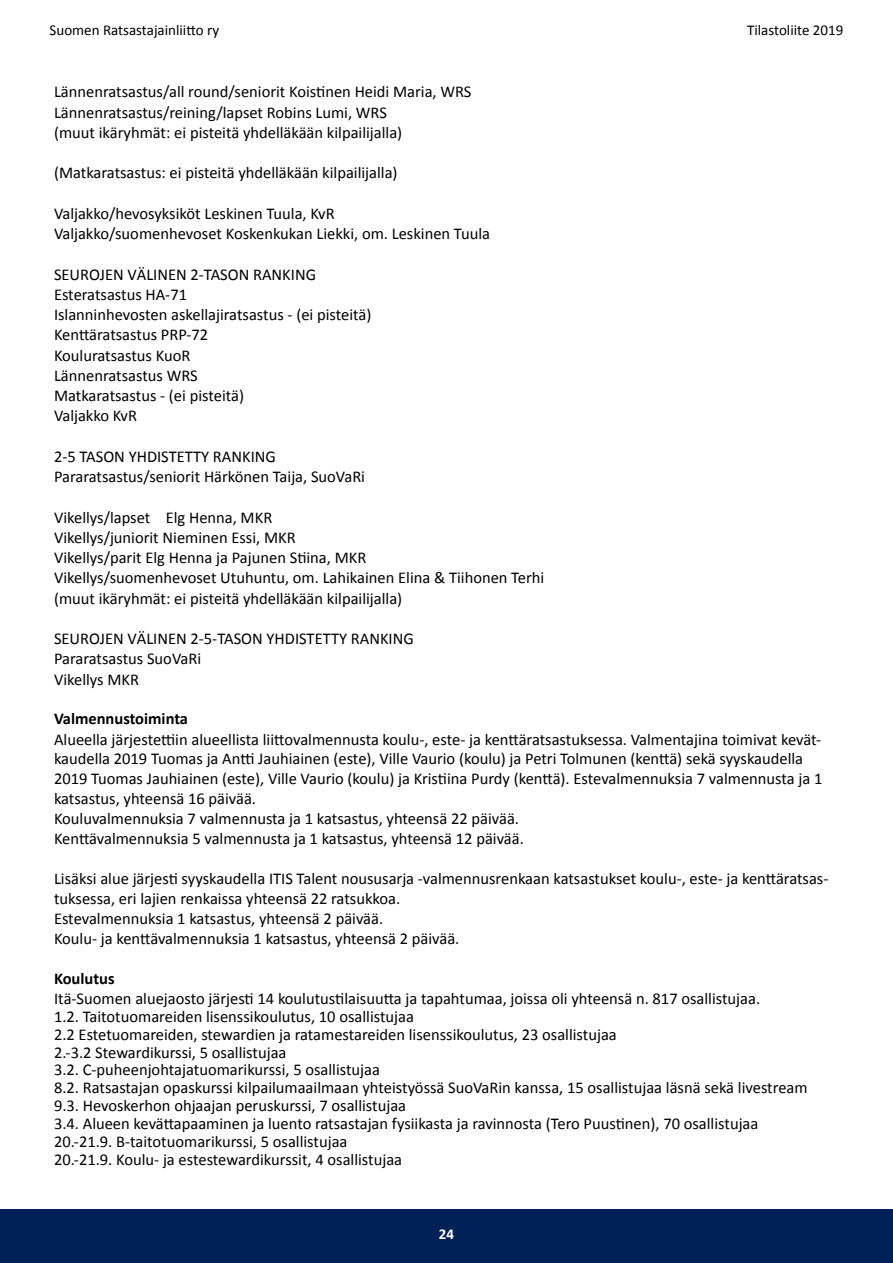
<style>
.page{position:relative;width:893px;height:1263px;background:#fff}
.page>*{position:absolute;margin:0;border:0;box-sizing:border-box;transform-origin:0 0}
.t1{font:16.5px/20.2px "Calibri";color:#000}
.t2{font:700 16.5px "Calibri";color:#000}
.t3{font:15px "Calibri";color:#000}
.t4{font:700 15px "Calibri";color:#fff}
</style>
<div class="page">
<div style="left:0;top:1209px;width:893px;height:54px;background:#002157"></div>
<p class="t3" style="left:50px;top:21px;width:171px">Suomen Ratsastajainliitto ry</p>
<p class="t3" style="left:747px;top:21px;width:98px">Tilastoliite 2019</p>
<p class="t1" style="left:54px;top:82px;width:419px">Lännenratsastus/all round/seniorit Koistinen Heidi Maria, WRS<br>Lännenratsastus/reining/lapset Robins Lumi, WRS<br>(muut ikäryhmät: ei pisteitä yhdelläkään kilpailijalla)</p>
<p class="t1" style="left:54px;top:163px;width:345px">(Matkaratsastus: ei pisteitä yhdelläkään kilpailijalla)</p>
<p class="t1" style="left:54px;top:203px;width:437px">Valjakko/hevosyksiköt Leskinen Tuula, KvR<br>Valjakko/suomenhevoset Koskenkukan Liekki, om. Leskinen Tuula</p>
<p class="t1" style="left:54px;top:264px;width:10px">SEUROJEN</p>
<p class="t1" style="left:127px;top:264px;width:19px">VÄLINEN</p>
<p class="t1" style="left:191px;top:264px;width:24px">2-TASON</p>
<p class="t1" style="left:253px;top:264px;width:10px">RANKIN</p>
<p class="t1" style="left:306px;top:264px;width:12px">G</p>
<p class="t1" style="left:54px;top:284px;width:319px">Esteratsastus HA-71<br>Islanninhevosten askellajiratsastus - (ei pisteitä)<br>Kenttäratsastus PRP-72<br>Kouluratsastus KuoR<br>Lännenratsastus WRS<br>Matkaratsastus - (ei pisteitä)<br>Valjakko KvR</p>
<p class="t1" style="left:54px;top:446px;width:36px">2-5 TASON</p>
<p class="t1" style="left:129px;top:446px;width:27px">YHDISTETT</p>
<p class="t1" style="left:201px;top:446px;width:22px">Y RANKIN</p>
<p class="t1" style="left:54px;top:446px;width:313px;text-indent:212px">G<br>Pararatsastus/seniorit Härkönen Taija, SuoVaRi</p>
<p class="t1" style="left:54px;top:507px;width:492px">Vikellys/lapset Elg Henna, MKR<br>Vikellys/juniorit N ieminen Essi, MKR<br>Vikellys/parit Elg Henna ja Pajunen Stiina, MKR<br>Vikellys/suomenhevoset Utuhuntu, om. Lahikainen Elina &amp; Tiihonen Terhi (muut ikäryhmät: ei pisteitä yhdelläkään kilpailijalla)</p>
<p class="t1" style="left:54px;top:629px;width:10px">SEUROJEN</p>
<p class="t1" style="left:127px;top:629px;width:19px">VÄLINEN</p>
<p class="t1" style="left:191px;top:629px;width:37px">2-5-TASON</p>
<p class="t1" style="left:267px;top:629px;width:27px">YHDISTETT</p>
<p class="t1" style="left:339px;top:629px;width:22px">Y RANKIN</p>
<p class="t1" style="left:403px;top:629px;width:12px">G</p>
<p class="t1" style="left:54px;top:649px;width:149px">Pararatsastus SuoVaRi<br>Vikellys MKR</p>
<p class="t2" style="left:54px;top:708px;width:136px">Valmennustoiminta</p>
<p class="t1" style="left:54px;top:729px;width:770px;line-height:19.8px">Alueella järjestettiin alueellista liittovalmennusta koulu-, este- ja kenttäratsastuksessa. Valmentajina toimivat kevät&shy;kaudella 2019 Tuomas ja Antti Jauhiainen (este), Ville Vaurio (koulu) ja Petri Tolmunen (kenttä) sekä syyskaudella 2019 Tuomas Jauhiainen (este), Ville Vaurio (koulu) ja Kristiina Purdy (kenttä). Estevalmennuksia 7 valmennusta ja 1 katsastus, yhteensä 16 päivää.<br>Kouluvalmennuksia 7 valmennusta ja 1 katsastus, yhteensä 22 päivää.<br>Kenttävalmennuksia 5 valmennusta ja 1 katsastus, yhteensä 12 päivää.</p>
<p class="t1" style="left:54px;top:869px;width:776px">Lisäksi alue järjesti syyskaudella ITIS Talent noususarja -valmennusrenkaan katsastukset koulu-, este- ja kenttäratsas&shy;tuksessa, eri lajien renkaissa yhteensä 22 ratsukkoa.<br>Estevalmennuksia 1 katsastus, yhteensä 2 päivää.<br>Koulu- ja kenttävalmennuksia 1 katsastus, yhteensä 2 päivää.</p>
<p class="t2" style="left:54px;top:968px;width:62px">Koulutus</p>
<p class="t1" style="left:54px;top:990px;width:755px;line-height:17.9px">Itä-Suomen aluejaosto järjesti 14 koulutustilaisuutta ja tapahtumaa, joissa oli yhteensä n. 817 osallistujaa.<br>1.2. Taitotuomareiden lisenssikoulutus, 10 osallistujaa<br>2.2 Estetuomareiden, stewardien ja ratamestareiden lisenssikoulutus, 23 osallistujaa<br>2.-3.2 Stewardikurssi, 5 osallistujaa<br>3.2. C-puheenjohtajatuomarikurssi, 5 osallistujaa<br>8.2. Ratsastajan opaskurssi kilpailumaailmaan yhteistyössä SuoVaRin kanssa, 15 osallistujaa läsnä sekä livestream 9.3. Hevoskerhon ohjaajan peruskurssi, 7 osallistujaa<br>3.4. Alueen kevättapaaminen ja luento ratsastajan fysiikasta ja ravinnosta (Tero Puustinen), 70 osallistujaa 20.-21.9. B-taitotuomarikurssi, 5 osallistujaa<br>20.-21.9. Koulu- ja estestewardikurssit, 4 osallistujaa</p>
<p class="t4" style="left:439px;top:1225px;width:17px">24</p>
</div>
